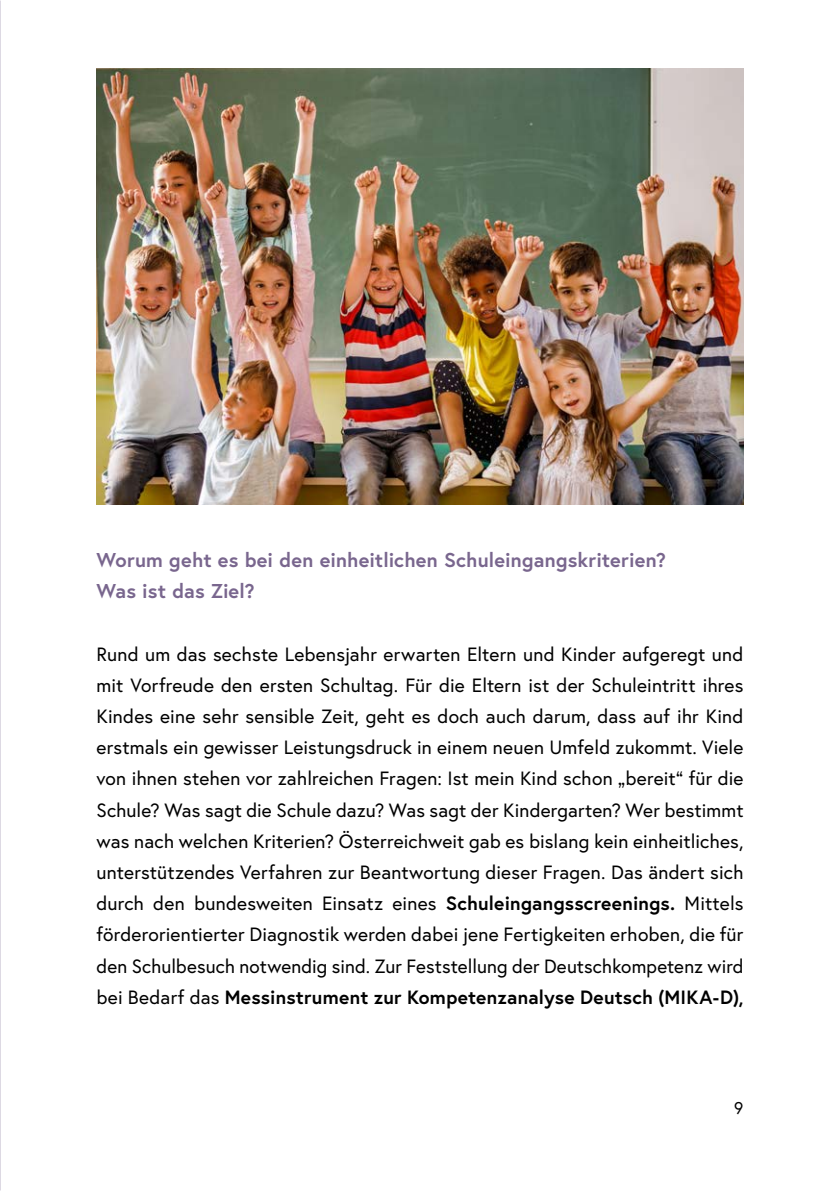
<style>
.page{position:relative;width:840px;height:1191px;background:#fff}
.page>*{position:absolute;margin:0;border:0;box-sizing:border-box;transform-origin:0 0}
.h2_sieht_wie_h4_aus_ohne_numm{font:700 20px/31.2px "Europa Austria";letter-spacing:.005em;color:#79668e}
.p_Abstand_danach{font:19.2px/31.2px "Europa Austria";letter-spacing:.005em;color:#000;text-align:justify}
.t1{font:17px "Europa Austria";color:#000}
.s1{font-weight:700}
</style>
<div class="page">
<img style="left:96px;top:68px;width:647px;height:437px">
<h2 class="h2_sieht_wie_h4_aus_ohne_numm" style="left:96px;top:544px;width:570px">Worum geht es bei den einheitlichen Schuleingangskriterien?<br>Was ist das Ziel?</h2>
<p class="p_Abstand_danach" style="left:96px;top:638px;width:648px">Rund um das sechste Lebensjahr erwarten Eltern und Kinder aufgeregt und mit Vorfreude den ersten Schultag. Für die Eltern ist der Schuleintritt ihres Kindes eine sehr sensible Zeit, geht es doch auch darum, dass auf ihr Kind erstmals ein gewisser Leistungsdruck in einem neuen Umfeld zukommt. Viele von ihnen stehen vor zahlreichen Fragen: Ist mein Kind schon „bereit“ für die Schule? Was sagt die Schule dazu? Was sagt der Kindergarten? Wer bestimmt was nach welchen Kriterien? Österreichweit gab es bislang kein einheitliches, unterstützendes Verfahren zur Beantwortung dieser Fragen. Das ändert sich durch den bundesweiten Einsatz eines <span class="s1">Schuleingangsscreenings.</span> Mittels förderorientierter Diagnostik werden dabei jene Fertigkeiten erhoben, die für den Schulbesuch notwendig sind. Zur Feststellung der Deutschkompetenz wird bei Bedarf das <span class="s1">Messinstrument zur Kompetenzanalyse Deutsch (MIKA-D),</span></p>
<p class="t1" style="left:733px;top:1096px;width:11px">9</p>
</div>
